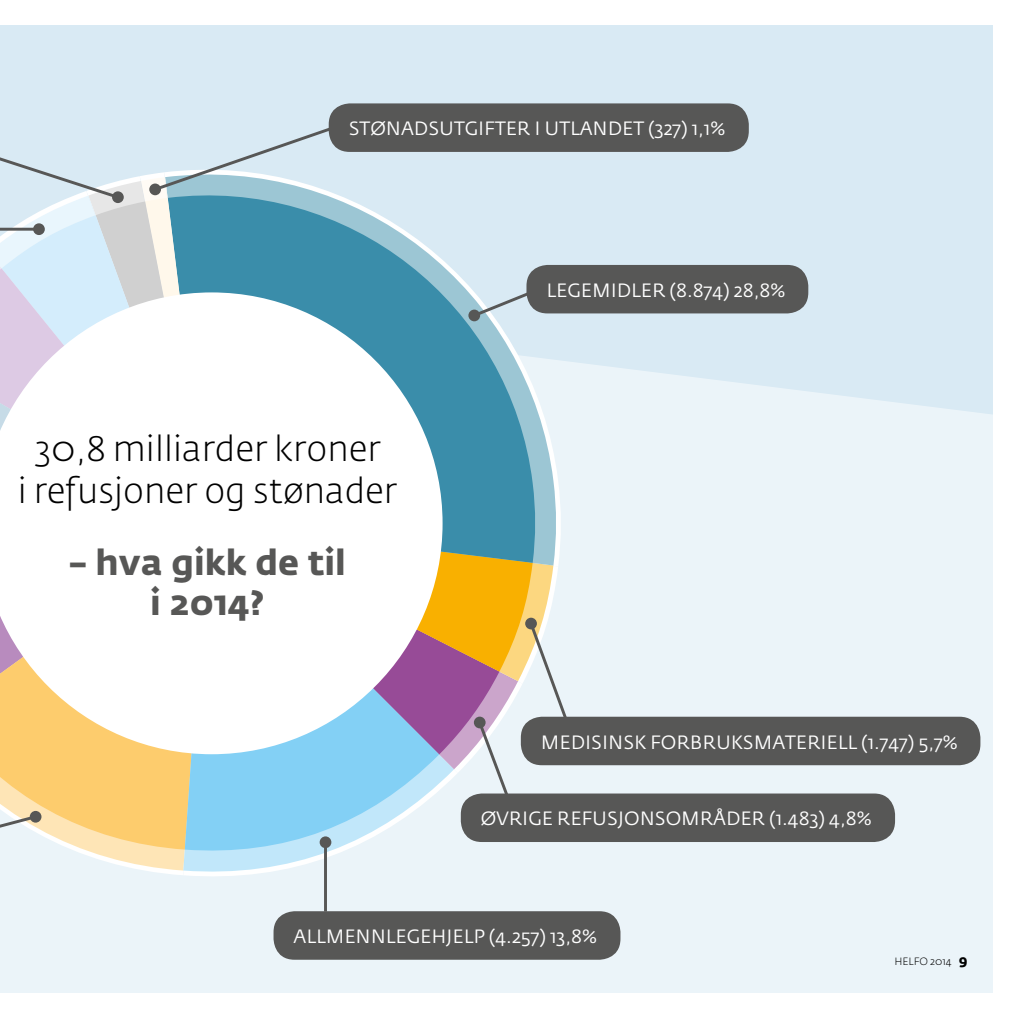
<style>
.page{position:relative;width:1017px;height:1017px;background:#fff}
.page>*{position:absolute;margin:0;border:0;box-sizing:border-box;transform-origin:0 0}
.t1{font:300 35.18px/42.5px "Fedra Sans";color:#000;text-align:center}
.t2{font:700 35.18px/39.6px "Fedra Sans";color:#575756;text-align:center}
.t3{font:19.07px "Fedra Sans";color:#fff}
.t4{font:300 10.5px "Fedra Sans";color:#000}
.s1{font-weight:700;font-size:14px}
</style>
<div class="page">
<div style="left:0;top:25px;width:992px;height:967px;background:#d9eaf4"></div>
<div style="left:0;top:361px;width:992px;height:631px;background:#ebf4f9"></div>
<svg style="left:499px;top:565px;width:54px;height:116px"></svg>
<svg style="left:533px;top:265px;width:24px;height:300px"></svg>
<svg style="left:0;top:850px;width:183px;height:20px;background:#f3efe2"></svg>
<svg style="left:183px;top:754px;width:271px;height:124px;background:#e2f0f8"></svg>
<svg style="left:443px;top:672px;width:56px;height:82px;background:#a96ba9"></svg>
<svg style="left:443px;top:563px;width:90px;height:109px;background:#f0ab1c"></svg>
<svg style="left:338px;top:195px;width:198px;height:368px;fill:#3a8daa"></svg>
<svg style="left:0;top:754px;width:185px;height:96px;background:#fcd17d"></svg>
<svg style="left:185px;top:754px;width:254px;height:102px;background:#9ed9f4"></svg>
<svg style="left:0;top:292px;width:443px;height:462px;background:#e5e8e8"></svg>
<div style="left:526px;top:265px;width:282px;height:48px;background:#575756;border-radius:21px"></div>
<svg style="left:470px;top:287px;width:70px;height:32px"></svg>
<div style="left:468px;top:310px;width:12px;height:11px;background:#575756;border-radius:50%"></div>
<div style="left:521px;top:717px;width:459px;height:48px;background:#575756;border-radius:21px"></div>
<svg style="left:527px;top:620px;width:45px;height:103px;background:#dbe0df"></svg>
<div style="left:525px;top:618px;width:12px;height:11px;background:#575756;border-radius:50%"></div>
<div style="left:461px;top:793px;width:434px;height:49px;background:#575756;border-radius:21px"></div>
<svg style="left:476px;top:719px;width:37px;height:76px;background:#dce0e7"></svg>
<div style="left:474px;top:717px;width:12px;height:11px;background:#575756;border-radius:50%"></div>
<div style="left:274px;top:911px;width:346px;height:49px;background:#575756;border-radius:21px"></div>
<hr style="left:324px;top:842px;width:3px;height:70px;background:#575756">
<div style="left:320px;top:836px;width:11px;height:12px;background:#575756;border-radius:50%"></div>
<svg style="left:0;top:813px;width:39px;height:40px"></svg>
<div style="left:30px;top:811px;width:11px;height:12px;background:#575756;border-radius:50%"></div>
<div style="left:329px;top:103px;width:420px;height:49px;background:#575756;border-radius:21px"></div>
<svg style="left:0;top:124px;width:338px;height:399px"></svg>
<div style="left:149px;top:184px;width:12px;height:11px;background:#575756;border-radius:50%"></div>
<p class="t3" style="left:349px;top:119px;width:378px">STØNADSUTGIFTER I UTLANDET (327) 1,1%</p>
<h1 class="t1" style="left:18px;top:428px;width:381px">30,8 milliarder kroner<br>i refusjoner og stønader</h1>
<h1 class="t2" style="left:69px;top:543px;width:278px">– hva gikk de til i 2014?</h1>
<p class="t3" style="left:547px;top:280px;width:240px">LEGEMIDLER (8.874) 28,8%</p>
<p class="t3" style="left:541px;top:732px;width:418px">MEDISINSK FORBRUKSMATERIELL (1.747) 5,7%</p>
<p class="t3" style="left:481px;top:809px;width:392px">ØVRIGE REFUSJONSOMRÅDER (1.483) 4,8%</p>
<p class="t3" style="left:294px;top:926px;width:305px">ALLMENNLEGEHJELP (4.257) 13,8%</p>
<p class="t4" style="left:894px;top:956px;width:74px">HELFO 2014 <span class="s1">9</span></p>
</div>
